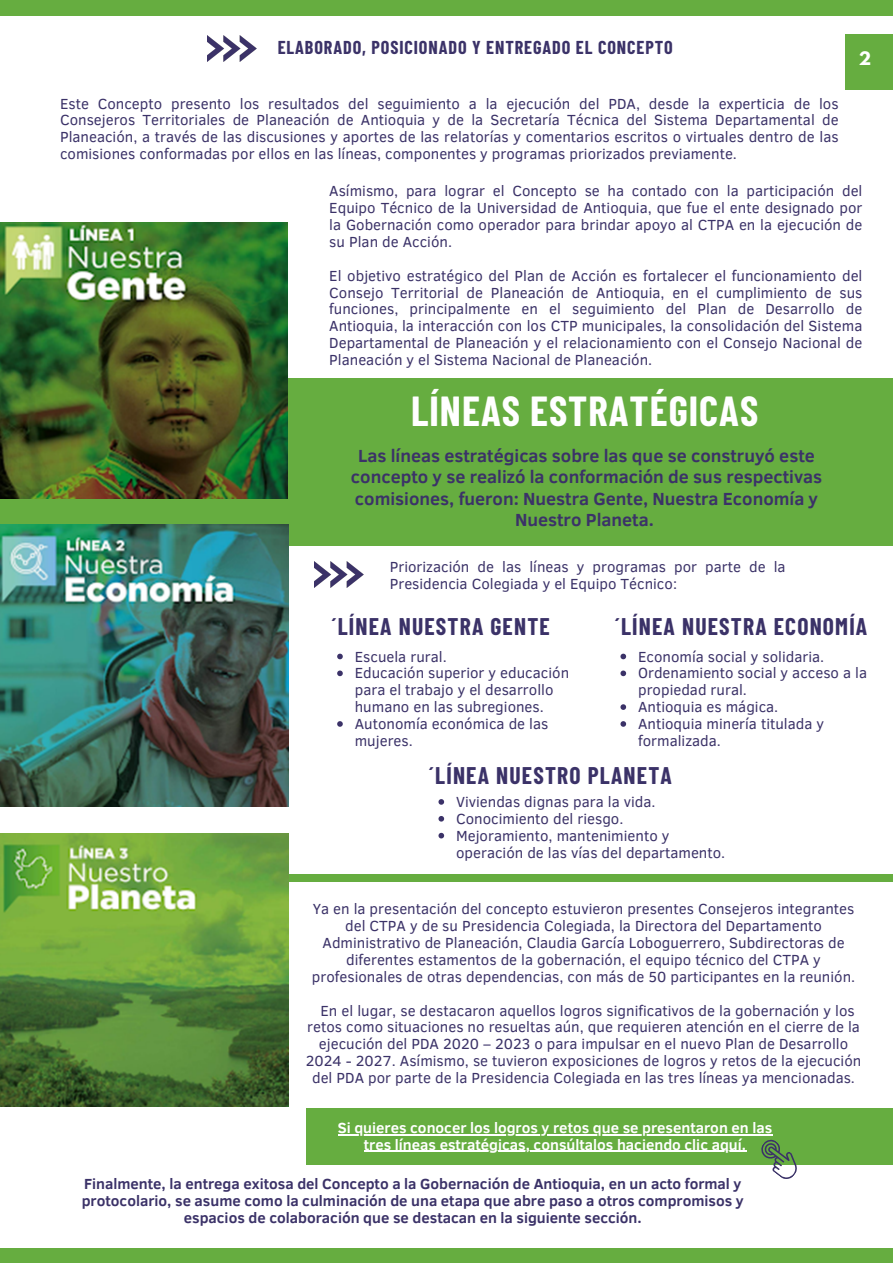
<style>
.page{position:relative;width:893px;height:1264px;background:#fff}
.page>*{position:absolute;margin:0;border:0;box-sizing:border-box;transform-origin:0 0}
.t1{font:700 40.95px "Barlow Condensed";letter-spacing:.025em;color:#fff}
.t2{font:700 23.55px "Barlow Condensed";letter-spacing:.05em;color:#3b3268}
.t3{font:700 18.15px "Barlow Condensed";letter-spacing:.05em;color:#3b3268}
.t4{font:700 18px/21.3px "Clear Sans";color:#3b3268;text-align:center}
.t5{font:700 16.5px "League Spartan";color:#fff}
.t6{font:15px/16.8px "Clear Sans";color:#3b3268}
.t7{font:700 15px/16.8px "Clear Sans";color:#3b3268;text-align:center}
.t8{font:700 15px/16.8px "Clear Sans";color:#fff;text-align:center}
</style>
<div class="page">
<div style="left:0;top:378px;width:892px;height:167px;background:#66ad40"></div>
<div style="left:0;top:0;width:892px;height:16px;background:#66ad40"></div>
<div style="left:0;top:1248px;width:892px;height:14px;background:#66ad40"></div>
<img style="left:314px;top:562px;width:49px;height:26px">
<div style="left:845px;top:34px;width:47px;height:55px;background:#66ad40"></div>
<div style="left:253px;top:874px;width:639px;height:7px;background:#66ad40"></div>
<img style="left:0;top:222px;width:288px;height:277px">
<img style="left:0;top:524px;width:288px;height:282px">
<img style="left:0;top:833px;width:288px;height:273px">
<img style="left:207px;top:35px;width:49px;height:26px">
<div style="left:306px;top:1107px;width:586px;height:57px;background:#66ad40"></div>
<svg style="left:753px;top:1135px;width:50px;height:44px"></svg>
<svg style="left:337px;top:653px;width:6px;height:6px"></svg>
<svg style="left:337px;top:670px;width:6px;height:6px"></svg>
<svg style="left:337px;top:721px;width:6px;height:5px"></svg>
<svg style="left:620px;top:653px;width:6px;height:6px"></svg>
<svg style="left:620px;top:670px;width:6px;height:6px"></svg>
<svg style="left:620px;top:704px;width:6px;height:6px"></svg>
<svg style="left:620px;top:721px;width:6px;height:5px"></svg>
<svg style="left:438px;top:799px;width:6px;height:5px"></svg>
<svg style="left:438px;top:816px;width:6px;height:5px"></svg>
<svg style="left:438px;top:832px;width:6px;height:6px"></svg>
<hr style="left:338px;top:1134px;width:434px;height:1px;background:#fff">
<hr style="left:364px;top:1150px;width:382px;height:1px;background:#fff">
<p class="t3" style="left:278px;top:36px;width:396px">ELABORADO, POSICIONADO Y ENTREGADO EL CONCEPTO</p>
<p class="t6" style="left:60px;top:94px;width:780px;text-align:justify">Este Concepto presento los resultados del seguimiento a la ejecución del PDA, desde la experticia de los Consejeros Territoriales de Planeación de Antioquia y de la Secretaría Técnica del Sistema Departamental de Planeación, a través de las discusiones y aportes de las relatorías y comentarios escritos o virtuales dentro de las comisiones conformadas por ellos en las líneas, componentes y programas priorizados previamente.</p>
<p class="t5" style="left:858px;top:51px;width:14px">2</p>
<p class="t6" style="left:329px;top:182px;width:534px;text-align:justify">Asímismo, para lograr el Concepto se ha contado con la participación del Equipo Técnico de la Universidad de Antioquia, que fue el ente designado por la Gobernación como operador para brindar apoyo al CTPA en la ejecución de su Plan de Acción.</p>
<p class="t6" style="left:329px;top:266px;width:534px;text-align:justify">El objetivo estratégico del Plan de Acción es fortalecer el funcionamiento del Consejo Territorial de Planeación de Antioquia, en el cumplimiento de sus funciones, principalmente en el seguimiento del Plan de Desarrollo de Antioquia, la interacción con los CTP municipales, la consolidación del Sistema Departamental de Planeación y el relacionamiento con el Consejo Nacional de Planeación y el Sistema Nacional de Planeación.</p>
<p class="t1" style="left:411px;top:385px;width:348px">LÍNEAS ESTRATÉGICAS</p>
<p class="t4" style="left:351px;top:444px;width:472px">Las líneas estratégicas sobre las que se construyó este concepto y se realizó la conformación de sus respectivas comisiones, fueron: Nuestra Gente, Nuestra Economía y Nuestro Planeta.</p>
<p class="t6" style="left:390px;top:558px;width:397px">Priorización de las líneas y programas por parte de la<br>Presidencia Colegiada y el Equipo Técnico:</p>
<p class="t2" style="left:331px;top:611px;width:220px">´LÍNEA NUESTRA GENTE</p>
<p class="t6" style="left:355px;top:647px;width:93px">Escuela rural.</p>
<p class="t6" style="left:355px;top:664px;width:216px">Educación superior y educación para el trabajo y el desarrollo humano en las subregiones.</p>
<p class="t6" style="left:355px;top:714px;width:195px">Autonomía económica de las mujeres.</p>
<p class="t2" style="left:614px;top:611px;width:254px">´LÍNEA NUESTRA ECONOMÍA</p>
<p class="t6" style="left:638px;top:647px;width:188px">Economía social y solidaria.</p>
<p class="t6" style="left:638px;top:664px;width:230px">Ordenamiento social y acceso a la propiedad rural.</p>
<p class="t6" style="left:638px;top:697px;width:142px">Antioquia es mágica.</p>
<p class="t6" style="left:638px;top:714px;width:187px">Antioquia minería titulada y formalizada.</p>
<p class="t2" style="left:429px;top:760px;width:244px">´LÍNEA NUESTRO PLANETA</p>
<p class="t6" style="left:456px;top:792px;width:201px">Viviendas dignas para la vida.</p>
<p class="t6" style="left:456px;top:809px;width:169px">Conocimiento del riesgo.</p>
<p class="t6" style="left:456px;top:826px;width:271px">Mejoramiento, mantenimiento y operación de las vías del departamento.</p>
<p class="t6" style="left:312px;top:900px;width:544px;text-align:center">Ya en la presentación del concepto estuvieron presentes Consejeros integrantes del CTPA y de su Presidencia Colegiada, la Directora del Departamento Administrativo de Planeación, Claudia García Loboguerrero, Subdirectoras de diferentes estamentos de la gobernación, el equipo técnico del CTPA y profesionales de otras dependencias, con más de 50 participantes en la reunión.</p>
<p class="t6" style="left:306px;top:1001px;width:557px;text-align:center">En el lugar, se destacaron aquellos logros significativos de la gobernación y los retos como situaciones no resueltas aún, que requieren atención en el cierre de la ejecución del PDA 2020 – 2023 o para impulsar en el nuevo Plan de Desarrollo 2024 - 2027. Asímismo, se tuvieron exposiciones de logros y retos de la ejecución del PDA por parte de la Presidencia Colegiada en las tres líneas ya mencionadas.</p>
<p class="t8" style="left:338px;top:1118px;width:436px">Si quieres conocer los logros y retos que se presentaron en las tres líneas estratégicas, consúltalos haciendo clic aquí.</p>
<p class="t7" style="left:82px;top:1174px;width:663px">Finalmente, la entrega exitosa del Concepto a la Gobernación de Antioquia, en un acto formal y protocolario, se asume como la culminación de una etapa que abre paso a otros compromisos y espacios de colaboración que se destacan en la siguiente sección.</p>
</div>
